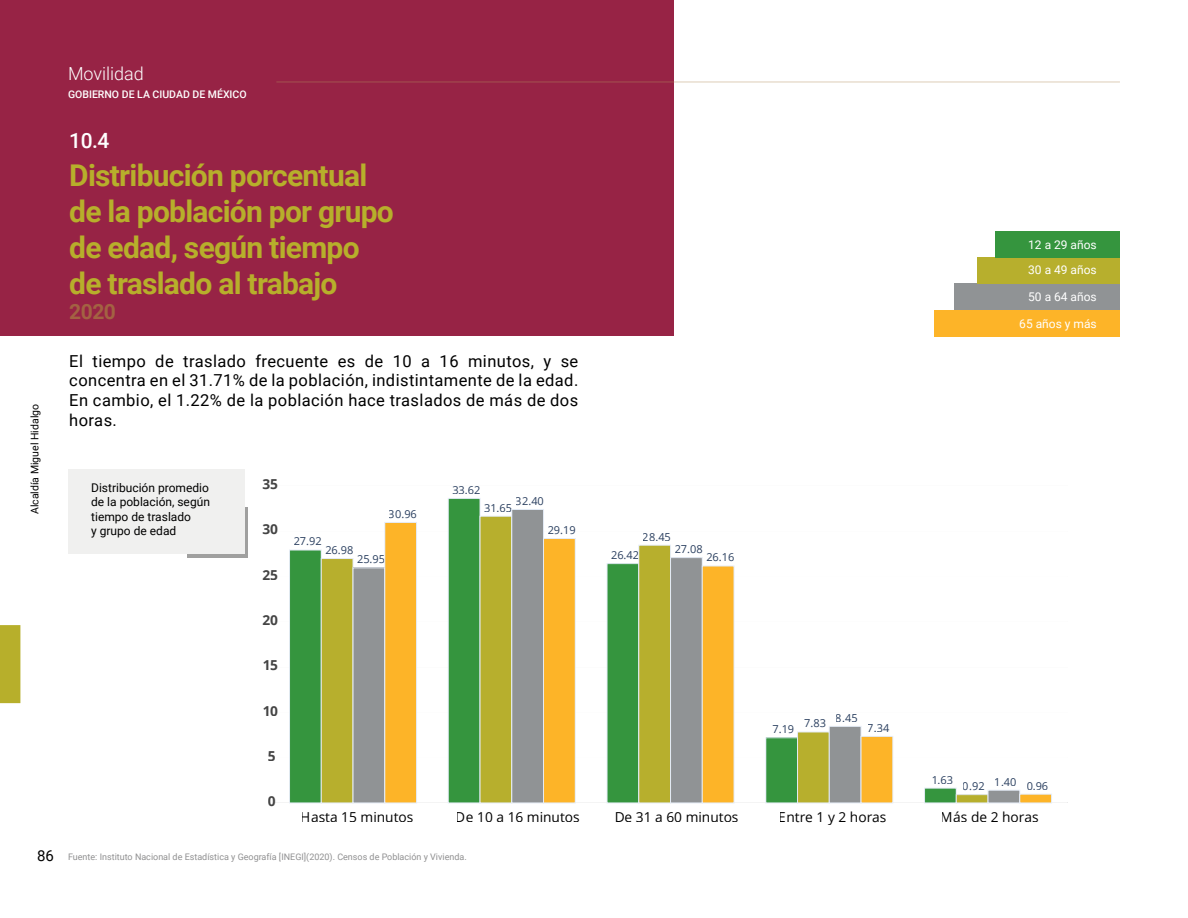
<style>
.page{position:relative;width:1188px;height:918px;background:#fff}
.page>*{position:absolute;margin:0;border:0;box-sizing:border-box;transform-origin:0 0}
.t1{font:700 30px/36px "Roboto";letter-spacing:-.025em;color:#b7af2b}
.t2{font:500 21px "Roboto";color:#fff}
.t3{font:700 21px "Roboto";color:#a36242}
.t4{font:300 18px "Roboto";color:#fff}
.t5{font:16.5px/19.8px "Roboto";letter-spacing:.025em;color:#000;text-align:justify}
.t6{font:15px "Roboto";color:#000}
.t7{font:13.8px "Open Sans";color:#000}
.t8{font:700 13.8px "Open Sans";color:#444}
.t9{font:12px/14.4px "Roboto";color:#000}
.t10{font:12px/25.3px "Roboto";color:#fff}
.t11{font:10.95px "Open Sans";color:#2a3f5f}
.t12{font:500 10.5px "Roboto";color:#fff}
.t13{font:10.5px "Roboto";color:#000}
.t14{font:9px "Roboto";color:#909091}
</style>
<div class="page">
<div style="left:0;top:625px;width:20px;height:78px;background:#b7af2b"></div>
<div style="left:0;top:0;width:673px;height:336px;background:#972345"></div>
<div style="left:290px;top:550px;width:31px;height:253px;background:#35953e"></div>
<div style="left:289px;top:550px;width:32px;height:253px;border:1px solid #e5ecf6"></div>
<div style="left:448px;top:498px;width:32px;height:305px;background:#35953e"></div>
<div style="left:448px;top:498px;width:32px;height:305px;border:1px solid #e5ecf6"></div>
<div style="left:607px;top:564px;width:32px;height:239px;background:#35953e"></div>
<div style="left:607px;top:563px;width:32px;height:240px;border:1px solid #e5ecf6"></div>
<div style="left:766px;top:738px;width:32px;height:65px;background:#35953e"></div>
<div style="left:925px;top:788px;width:31px;height:15px;background:#35953e"></div>
<div style="left:321px;top:559px;width:32px;height:244px;background:#b7af2d"></div>
<div style="left:321px;top:558px;width:32px;height:245px;border:1px solid #e5ecf6"></div>
<div style="left:480px;top:516px;width:32px;height:287px;background:#b7af2d"></div>
<div style="left:480px;top:516px;width:32px;height:287px;border:1px solid #e5ecf6"></div>
<div style="left:639px;top:545px;width:32px;height:258px;background:#b7af2d"></div>
<div style="left:798px;top:732px;width:31px;height:71px;background:#b7af2d"></div>
<div style="left:797px;top:732px;width:32px;height:71px;border:1px solid #e5ecf6"></div>
<div style="left:956px;top:795px;width:32px;height:8px;background:#b7af2d"></div>
<div style="left:956px;top:794px;width:32px;height:9px;border:1px solid #e5ecf6"></div>
<div style="left:353px;top:568px;width:32px;height:235px;background:#909395"></div>
<div style="left:353px;top:568px;width:32px;height:235px;border:1px solid #e5ecf6"></div>
<div style="left:512px;top:509px;width:32px;height:294px;background:#909395"></div>
<div style="left:671px;top:558px;width:31px;height:245px;background:#909395"></div>
<div style="left:670px;top:557px;width:32px;height:246px;border:1px solid #e5ecf6"></div>
<div style="left:829px;top:726px;width:32px;height:77px;background:#909395"></div>
<div style="left:829px;top:726px;width:32px;height:77px;border:1px solid #e5ecf6"></div>
<div style="left:988px;top:790px;width:32px;height:13px;background:#909395"></div>
<div style="left:988px;top:790px;width:32px;height:13px;border:1px solid #e5ecf6"></div>
<div style="left:385px;top:522px;width:32px;height:281px;background:#fdb428"></div>
<div style="left:385px;top:522px;width:32px;height:281px;border:1px solid #e5ecf6"></div>
<div style="left:544px;top:539px;width:31px;height:264px;background:#fdb428"></div>
<div style="left:543px;top:538px;width:32px;height:265px;border:1px solid #e5ecf6"></div>
<div style="left:702px;top:566px;width:32px;height:237px;background:#fdb428"></div>
<div style="left:702px;top:566px;width:32px;height:237px;border:1px solid #e5ecf6"></div>
<div style="left:861px;top:736px;width:32px;height:67px;background:#fdb428"></div>
<div style="left:861px;top:736px;width:32px;height:67px;border:1px solid #e5ecf6"></div>
<div style="left:1020px;top:794px;width:32px;height:9px;background:#fdb428"></div>
<div style="left:1020px;top:794px;width:32px;height:9px;border:1px solid #e5ecf6"></div>
<svg style="left:188px;top:507px;width:60px;height:51px"></svg>
<div style="left:68px;top:469px;width:176px;height:84px;background:#f0f0ef"></div>
<hr style="left:276px;top:81px;width:844px;height:2px;background:#b38f5e">
<div style="left:935px;top:310px;width:185px;height:26px;background:#fdb428"></div>
<div style="left:954px;top:284px;width:166px;height:26px;background:#909395"></div>
<div style="left:978px;top:258px;width:142px;height:26px;background:#b7af2d"></div>
<div style="left:996px;top:232px;width:124px;height:26px;background:#35953e"></div>
<p class="t13" style="left:27px;top:514px;width:112px;rotate:-90deg">Alcaldía Miguel Hidalgo</p>
<p class="t6" style="left:37px;top:845px;width:18px">86</p>
<p class="t4" style="left:68px;top:61px;width:77px">Movilidad</p>
<p class="t12" style="left:68px;top:87px;width:180px">GOBIERNO DE LA CIUDAD DE MÉXICO</p>
<p class="t2" style="left:69px;top:126px;width:42px">10.4</p>
<h1 class="t1" style="left:69px;top:156px;width:326px">Distribución porcentual de la población por grupo de edad, según tiempo de traslado al trabajo</h1>
<p class="t3" style="left:69px;top:297px;width:48px">2020</p>
<p class="t5" style="left:69px;top:350px;width:511px">El tiempo de traslado frecuente es de 10 a 16 minutos, y se concentra en el 31.71% de la población, indistintamente de la edad.<br>En cambio, el 1.22% de la población hace traslados de más de dos horas.</p>
<p class="t9" style="left:91px;top:480px;width:119px">Distribución promedio</p>
<p class="t8" style="left:262px;top:474px;width:17px">35</p>
<p class="t9" style="left:91px;top:494px;width:120px">de la población, según tiempo de traslado<br>y grupo de edad</p>
<p class="t8" style="left:262px;top:520px;width:17px">30</p>
<p class="t8" style="left:262px;top:565px;width:17px">25</p>
<p class="t8" style="left:262px;top:610px;width:17px">20</p>
<p class="t8" style="left:262px;top:656px;width:17px">15</p>
<p class="t8" style="left:262px;top:701px;width:17px">10</p>
<p class="t8" style="left:268px;top:746px;width:9px">5</p>
<p class="t8" style="left:268px;top:791px;width:9px">0</p>
<p class="t11" style="left:389px;top:506px;width:30px">30.96</p>
<p class="t11" style="left:294px;top:534px;width:30px">27.92</p>
<p class="t11" style="left:325px;top:542px;width:30px">26.98</p>
<p class="t11" style="left:357px;top:552px;width:30px">25.95</p>
<p class="t11" style="left:452px;top:482px;width:30px">33.62</p>
<p class="t11" style="left:516px;top:493px;width:30px">32.40</p>
<p class="t11" style="left:484px;top:500px;width:30px">31.65</p>
<p class="t11" style="left:548px;top:522px;width:30px">29.19</p>
<p class="t11" style="left:643px;top:529px;width:30px">28.45</p>
<p class="t11" style="left:611px;top:548px;width:30px">26.42</p>
<p class="t11" style="left:675px;top:542px;width:30px">27.08</p>
<p class="t11" style="left:706px;top:550px;width:30px">26.16</p>
<p class="t11" style="left:772px;top:722px;width:23px">7.19</p>
<p class="t11" style="left:804px;top:716px;width:23px">7.83</p>
<p class="t11" style="left:836px;top:710px;width:23px">8.45</p>
<p class="t11" style="left:868px;top:720px;width:23px">7.34</p>
<p class="t10" style="left:1028px;top:232px;width:70px">12 a 29 años<br>30 a 49 años</p>
<p class="t10" style="left:1028px;top:284px;width:70px">50 a 64 años</p>
<p class="t10" style="left:1019px;top:310px;width:79px">65 años y más</p>
<p class="t11" style="left:931px;top:772px;width:23px">1.63</p>
<p class="t11" style="left:963px;top:779px;width:23px">0.92</p>
<p class="t11" style="left:995px;top:774px;width:23px">1.40</p>
<p class="t11" style="left:1026px;top:778px;width:23px">0.96</p>
<p class="t7" style="left:301px;top:807px;width:114px">Hasta 15 minutos</p>
<p class="t7" style="left:456px;top:807px;width:125px">De 10 a 16 minutos</p>
<p class="t7" style="left:615px;top:807px;width:125px">De 31 a 60 minutos</p>
<p class="t7" style="left:779px;top:807px;width:109px">Entre 1 y 2 horas</p>
<p class="t7" style="left:941px;top:807px;width:99px">Más de 2 horas</p>
<p class="t14" style="left:68px;top:851px;width:400px">Fuente: Instituto Nacional de Estadística y Geografía [INEGI](2020). Censos de Población y Vivienda.</p>
</div>
